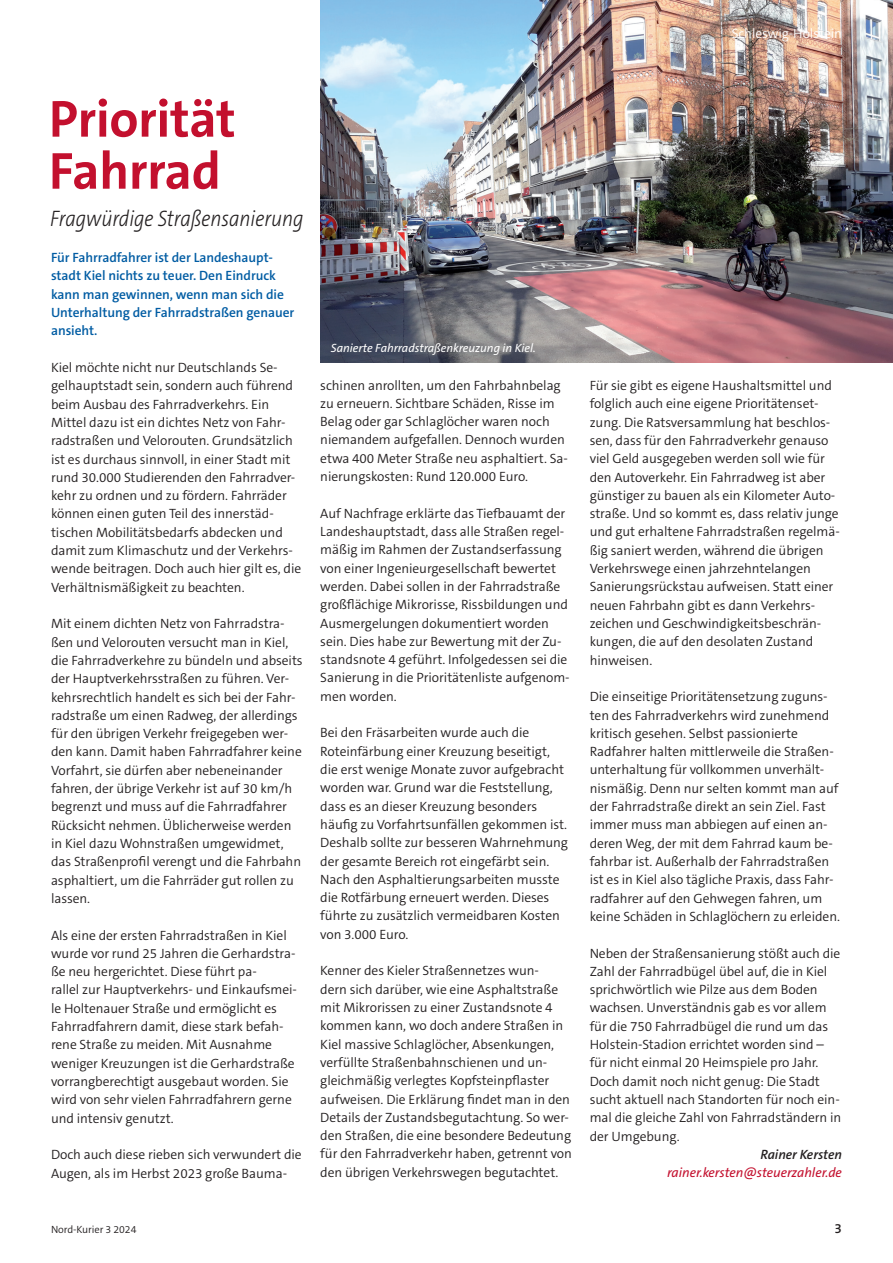
<style>
.page{position:relative;width:893px;height:1263px;background:#fff}
.page>*{position:absolute;margin:0;border:0;box-sizing:border-box;transform-origin:0 0}
.t1{font:700 52.5px/52.1px "The Sans C5";letter-spacing:-.005em;color:#c3102e}
.t2{font:italic 300 22.5px "The Sans C5";letter-spacing:-.005em;color:#231f20;scale:.87 1}
.t3{font:300 13.5px/18.3px "The Sans C5";letter-spacing:-.005em;color:#231f20}
.t4{font:600 13.5px/18.3px "The Sans C5";letter-spacing:-.005em;color:#015ca3}
.t5{font:italic 13.5px "The Sans C5";letter-spacing:-.005em;color:#c3102e}
.t6{font:300 13.5px "The Sans C5";letter-spacing:-.005em;color:#fff}
.t7{font:italic 600 13.5px "The Sans C5";letter-spacing:-.005em;color:#231f20}
.t8{font:600 13.5px "The Sans C5";color:#231f20}
.t9{font:italic 12px "The Sans C5";letter-spacing:-.005em;color:#fff}
.t10{font:300 10.5px "The Sans C5";letter-spacing:-.005em;color:#231f20}
</style>
<div class="page">
<img style="left:320px;top:0;width:573px;height:362px">
<p class="t6" style="left:732px;top:24px;width:112px">Schleswig-Holstein</p>
<h1 class="t1" style="left:49px;top:93px;width:188px">Priorität<br>Fahrrad</h1>
<h2 class="t2" style="left:50px;top:204px;width:293px">Fragwürdige Straßensanierung</h2>
<p class="t4" style="left:51px;top:249px;width:245px">Für Fahrradfahrer ist der Landeshaupt&shy;stadt Kiel nichts zu teuer. Den Eindruck kann man gewinnen, wenn man sich die Unterhaltung der Fahrradstraßen genauer ansieht.</p>
<p class="t3" style="left:51px;top:358px;width:252px">Kiel möchte nicht nur Deutschlands Se&shy;gelhauptstadt sein, sondern auch führend beim Ausbau des Fahrradverkehrs. Ein Mittel dazu ist ein dichtes Netz von Fahr&shy;radstraßen und Velorouten. Grundsätzlich ist es durchaus sinnvoll, in einer Stadt mit rund 30.000 Studierenden den Fahrradver&shy;kehr zu ordnen und zu fördern. Fahrräder können einen guten Teil des innerstäd&shy;tischen Mobilitätsbedarfs abdecken und damit zum Klimaschutz und der Verkehrs&shy;wende beitragen. Doch auch hier gilt es, die Verhältnismäßigkeit zu beachten.</p>
<p class="t3" style="left:51px;top:615px;width:253px">Mit einem dichten Netz von Fahrradstra&shy;ßen und Velorouten versucht man in Kiel, die Fahrradverkehre zu bündeln und abseits der Hauptverkehrsstraßen zu führen. Ver&shy;kehrsrechtlich handelt es sich bei der Fahr&shy;radstraße um einen Radweg, der allerdings für den übrigen Verkehr freigegeben wer&shy;den kann. Damit haben Fahrradfahrer keine Vorfahrt, sie dürfen aber nebeneinander fahren, der übrige Verkehr ist auf 30 km/h begrenzt und muss auf die Fahrradfahrer Rücksicht nehmen. Üblicherweise werden in Kiel dazu Wohnstraßen umgewidmet, das Straßenprofil verengt und die Fahrbahn asphaltiert, um die Fahrräder gut rollen zu lassen.</p>
<p class="t3" style="left:51px;top:926px;width:247px">Als eine der ersten Fahrradstraßen in Kiel wurde vor rund 25 Jahren die Gerhardstra&shy;ße neu hergerichtet. Diese führt pa-<br>rallel zur Hauptverkehrs- und Einkaufsmei&shy;le Holtenauer Straße und ermöglicht es Fahrradfahrern damit, diese stark befah&shy;rene Straße zu meiden. Mit Ausnahme weniger Kreuzungen ist die Gerhardstraße vorrangberechtigt ausgebaut worden. Sie wird von sehr vielen Fahrradfahrern gerne und intensiv genutzt.</p>
<p class="t3" style="left:51px;top:1145px;width:252px">Doch auch diese rieben sich verwundert die<br>Augen, als im Herbst 2023 große Bauma-</p>
<p class="t9" style="left:331px;top:340px;width:206px">Sanierte Fahrradstraßenkreuzung in Kiel.</p>
<p class="t3" style="left:320px;top:376px;width:249px">schinen anrollten, um den Fahrbahnbelag zu erneuern. Sichtbare Schäden, Risse im Belag oder gar Schlaglöcher waren noch niemandem aufgefallen. Dennoch wurden etwa 400 Meter Straße neu asphaltiert. Sa&shy;nierungskosten: Rund 120.000 Euro.</p>
<p class="t3" style="left:320px;top:504px;width:251px">Auf Nachfrage erklärte das Tiefbauamt der Landeshauptstadt, dass alle Straßen regel&shy;mäßig im Rahmen der Zustandserfassung von einer Ingenieurgesellschaft bewertet werden. Dabei sollen in der Fahrradstraße großflächige Mikrorisse, Rissbildungen und Ausmergelungen dokumentiert worden sein. Dies habe zur Bewertung mit der Zu&shy;standsnote 4 geführt. Infolgedessen sei die Sanierung in die Prioritätenliste aufgenom&shy;men worden.</p>
<p class="t3" style="left:320px;top:724px;width:249px">Bei den Fräsarbeiten wurde auch die Roteinfärbung einer Kreuzung beseitigt, die erst wenige Monate zuvor aufgebracht worden war. Grund war die Feststellung, dass es an dieser Kreuzung besonders häufig zu Vorfahrtsunfällen gekommen ist.<br>Deshalb sollte zur besseren Wahrnehmung der gesamte Bereich rot eingefärbt sein.<br>Nach den Asphaltierungsarbeiten musste die Rotfärbung erneuert werden. Dieses führte zu zusätzlich vermeidbaren Kosten von 3.000 Euro.</p>
<p class="t3" style="left:320px;top:962px;width:253px">Kenner des Kieler Straßennetzes wun-<br>dern sich darüber, wie eine Asphaltstraße mit Mikrorissen zu einer Zustandsnote 4 kommen kann, wo doch andere Straßen in Kiel massive Schlaglöcher, Absenkungen, verfüllte Straßenbahnschienen und un&shy;gleichmäßig verlegtes Kopfsteinpflaster aufweisen. Die Erklärung findet man in den Details der Zustandsbegutachtung. So wer&shy;den Straßen, die eine besondere Bedeutung für den Fahrradverkehr haben, getrennt von den übrigen Verkehrswegen begutachtet.</p>
<p class="t3" style="left:590px;top:376px;width:252px">Für sie gibt es eigene Haushaltsmittel und folglich auch eine eigene Prioritätenset&shy;zung. Die Ratsversammlung hat beschlos&shy;sen, dass für den Fahrradverkehr genauso viel Geld ausgegeben werden soll wie für den Autoverkehr. Ein Fahrradweg ist aber günstiger zu bauen als ein Kilometer Auto&shy;straße. Und so kommt es, dass relativ junge und gut erhaltene Fahrradstraßen regelmä&shy;ßig saniert werden, während die übrigen Verkehrswege einen jahrzehntelangen Sanierungsrückstau aufweisen. Statt einer neuen Fahrbahn gibt es dann Verkehrs&shy;zeichen und Geschwindigkeitsbeschrän&shy;kungen, die auf den desolaten Zustand hinweisen.</p>
<p class="t3" style="left:590px;top:688px;width:252px">Die einseitige Prioritätensetzung zuguns&shy;ten des Fahrradverkehrs wird zunehmend kritisch gesehen. Selbst passionierte Radfahrer halten mittlerweile die Straßen&shy;unterhaltung für vollkommen unverhält&shy;nismäßig. Denn nur selten kommt man auf der Fahrradstraße direkt an sein Ziel. Fast immer muss man abbiegen auf einen an&shy;deren Weg, der mit dem Fahrrad kaum be&shy;fahrbar ist. Außerhalb der Fahrradstraßen ist es in Kiel also tägliche Praxis, dass Fahr&shy;radfahrer auf den Gehwegen fahren, um keine Schäden in Schlaglöchern zu erleiden.</p>
<p class="t3" style="left:590px;top:944px;width:253px">Neben der Straßensanierung stößt auch die Zahl der Fahrradbügel übel auf, die in Kiel sprichwörtlich wie Pilze aus dem Boden wachsen. Unverständnis gab es vor allem für die 750 Fahrradbügel die rund um das Holstein-Stadion errichtet worden sind – für nicht einmal 20 Heimspiele pro Jahr.<br>Doch damit noch nicht genug: Die Stadt sucht aktuell nach Standorten für noch ein&shy;mal die gleiche Zahl von Fahrradständern in der Umgebung.</p>
<p class="t7" style="left:760px;top:1146px;width:83px">Rainer Kersten</p>
<p class="t5" style="left:667px;top:1164px;width:176px">rainer.kersten@steuerzahler.de</p>
<p class="t10" style="left:51px;top:1222px;width:87px">Nord-Kurier 3 2024</p>
<p class="t8" style="left:834px;top:1220px;width:9px">3</p>
</div>
